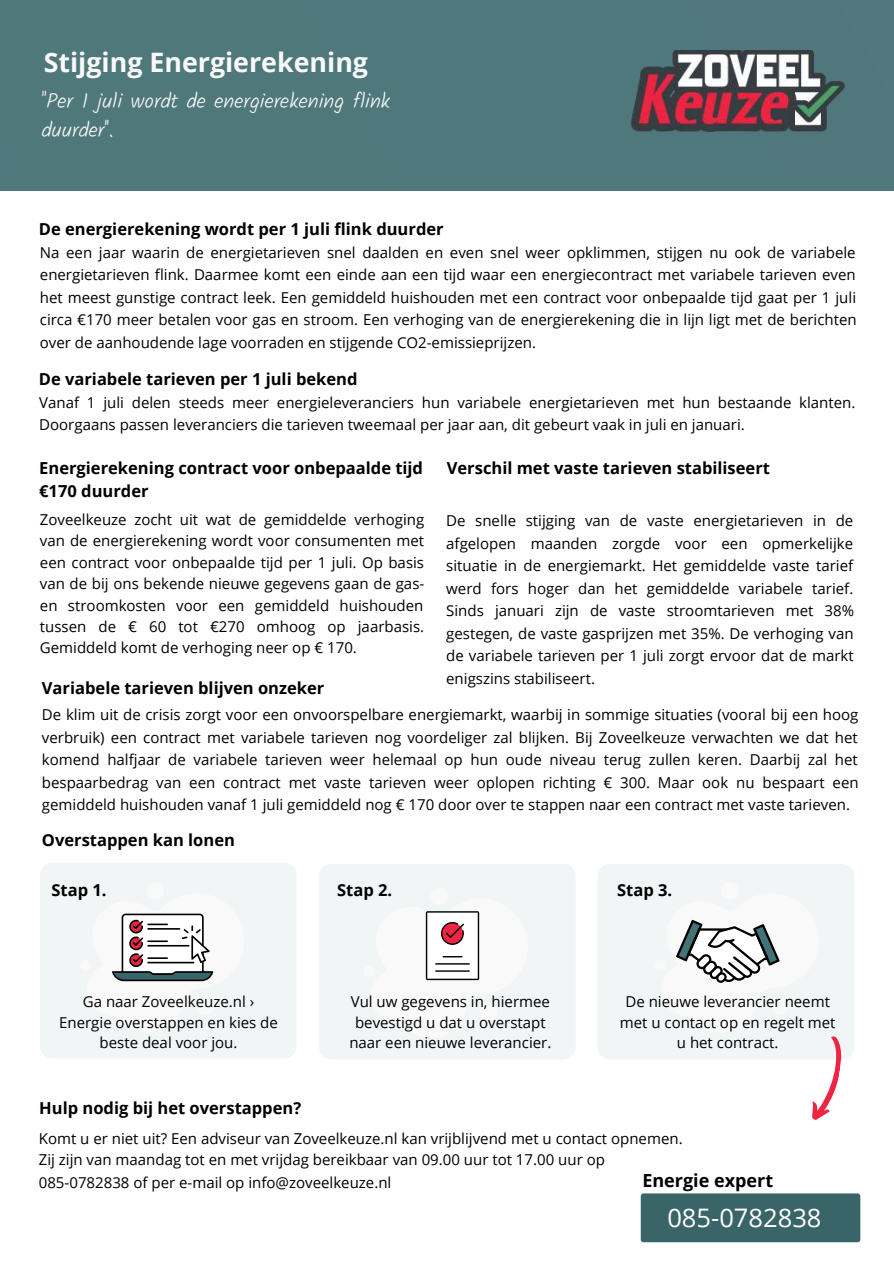
<style>
.page{position:relative;width:894px;height:1264px;background:#fff}
.page>*{position:absolute;margin:0;border:0;box-sizing:border-box;transform-origin:0 0}
.t1{font:700 26.7px "Open Sans";color:#f9f9f9}
.t2{font:25.5px "Open Sans";color:#fff}
.t3{font:300 21px/29.2px "Kalam";color:#f9f9f9}
.t4{font:700 18px "Open Sans";color:#000}
.t5{font:700 16.5px/22.5px "Open Sans";color:#000}
.t6{font:15px/22.5px "Open Sans";color:#000;text-align:justify}
</style>
<div class="page">
<div style="left:0;top:0;width:893px;height:190px;background:#4f787c"></div>
<div style="left:40px;top:862px;width:256px;height:196px;background:#f1f5f6;border-radius:13px"></div>
<div style="left:597px;top:863px;width:257px;height:196px;background:#f1f5f6;border-radius:13px"></div>
<div style="left:319px;top:863px;width:256px;height:196px;background:#f1f5f6;border-radius:13px"></div>
<div style="left:640px;top:1193px;width:220px;height:49px;background:#396569;border-radius:3px"></div>
<img style="left:630px;top:51px;width:215px;height:81px">
<svg style="left:425px;top:911px;width:55px;height:70px"></svg>
<svg style="left:112px;top:913px;width:102px;height:69px"></svg>
<svg style="left:634px;top:863px;width:210px;height:257px"></svg>
<h1 class="t1" style="left:44px;top:43px;width:326px">Stijging Energierekening</h1>
<h3 class="t3" style="left:42px;top:86px;width:350px">'Per 1 juli wordt de energierekening flink duurder'.</h3>
<p class="t5" style="left:39px;top:217px;width:406px">De energierekening wordt per 1 juli flink duurder</p>
<p class="t6" style="left:40px;top:240px;width:818px">Na een jaar waarin de energietarieven snel daalden en even snel weer opklimmen, stijgen nu ook de variabele energietarieven flink. Daarmee komt een einde aan een tijd waar een energiecontract met variabele tarieven even het meest gunstige contract leek. Een gemiddeld huishouden met een contract voor onbepaalde tijd gaat per 1 juli circa €170 meer betalen voor gas en stroom. Een verhoging van de energierekening die in lijn ligt met de berichten over de aanhoudende lage voorraden en stijgende CO2-emissieprijzen.</p>
<p class="t5" style="left:39px;top:367px;width:320px">De variabele tarieven per 1 juli bekend</p>
<p class="t6" style="left:39px;top:390px;width:817px">Vanaf 1 juli delen steeds meer energieleveranciers hun variabele energietarieven met hun bestaande klanten.<br>Doorgaans passen leveranciers die tarieven tweemaal per jaar aan, dit gebeurt vaak in juli en januari.</p>
<p class="t5" style="left:39px;top:456px;width:385px">Energierekening contract voor onbepaalde tijd €170 duurder</p>
<p class="t5" style="left:446px;top:456px;width:324px">Verschil met vaste tarieven stabiliseert</p>
<p class="t6" style="left:446px;top:509px;width:409px">De snelle stijging van de vaste energietarieven in de afgelopen maanden zorgde voor een opmerkelijke situatie in de energiemarkt. Het gemiddelde vaste tarief werd fors hoger dan het gemiddelde variabele tarief.<br>Sinds januari zijn de vaste stroomtarieven met 38% gestegen, de vaste gasprijzen met 35%. De verhoging van de variabele tarieven per 1 juli zorgt ervoor dat de markt enigszins stabiliseert.</p>
<p class="t6" style="left:40px;top:508px;width:386px;line-height:21.5px">Zoveelkeuze zocht uit wat de gemiddelde verhoging van de energierekening wordt voor consumenten met een contract voor onbepaalde tijd per 1 juli. Op basis van de bij ons bekende nieuwe gegevens gaan de gas&shy;en stroomkosten voor een gemiddeld huishouden tussen de € 60 tot €270 omhoog op jaarbasis.<br>Gemiddeld komt de verhoging neer op € 170.</p>
<p class="t5" style="left:42px;top:676px;width:284px">Variabele tarieven blijven onzeker</p>
<p class="t6" style="left:42px;top:703px;width:818px">De klim uit de crisis zorgt voor een onvoorspelbare energiemarkt, waarbij in sommige situaties (vooral bij een hoog verbruik) een contract met variabele tarieven nog voordeliger zal blijken. Bij Zoveelkeuze verwachten we dat het komend halfjaar de variabele tarieven weer helemaal op hun oude niveau terug zullen keren. Daarbij zal het bespaarbedrag van een contract met vaste tarieven weer oplopen richting € 300. Maar ook nu bespaart een gemiddeld huishouden vanaf 1 juli gemiddeld nog € 170 door over te stappen naar een contract met vaste tarieven.</p>
<p class="t5" style="left:42px;top:828px;width:194px">Overstappen kan lonen</p>
<p class="t5" style="left:51px;top:878px;width:57px">Stap 1.</p>
<p class="t5" style="left:337px;top:878px;width:57px">Stap 2.</p>
<p class="t5" style="left:617px;top:878px;width:57px">Stap 3.</p>
<p class="t6" style="left:59px;top:991px;width:220px;line-height:20.2px;text-align:center">Ga naar Zoveelkeuze.nl ›<br>Energie overstappen en kies de beste deal voor jou.</p>
<p class="t5" style="left:39px;top:1096px;width:263px">Hulp nodig bij het overstappen?</p>
<p class="t6" style="left:349px;top:991px;width:203px;line-height:20.2px;text-align:center">Vul uw gegevens in, hiermee bevestigd u dat u overstapt naar een nieuwe leverancier.</p>
<p class="t6" style="left:619px;top:991px;width:217px;line-height:20.2px;text-align:center">De nieuwe leverancier neemt met u contact op en regelt met u het contract.</p>
<p class="t6" style="left:39px;top:1126px;width:645px;line-height:21.9px;text-align:left">Komt u er niet uit? Een adviseur van Zoveelkeuze.nl kan vrijblijvend met u contact opnemen.<br>Zij zijn van maandag tot en met vrijdag bereikbaar van 09.00 uur tot 17.00 uur op<br>085-0782838 of per e-mail op info@zoveelkeuze.nl</p>
<p class="t4" style="left:642px;top:1168px;width:132px">Energie expert</p>
<h2 class="t2" style="left:667px;top:1200px;width:156px">085-0782838</h2>
</div>
